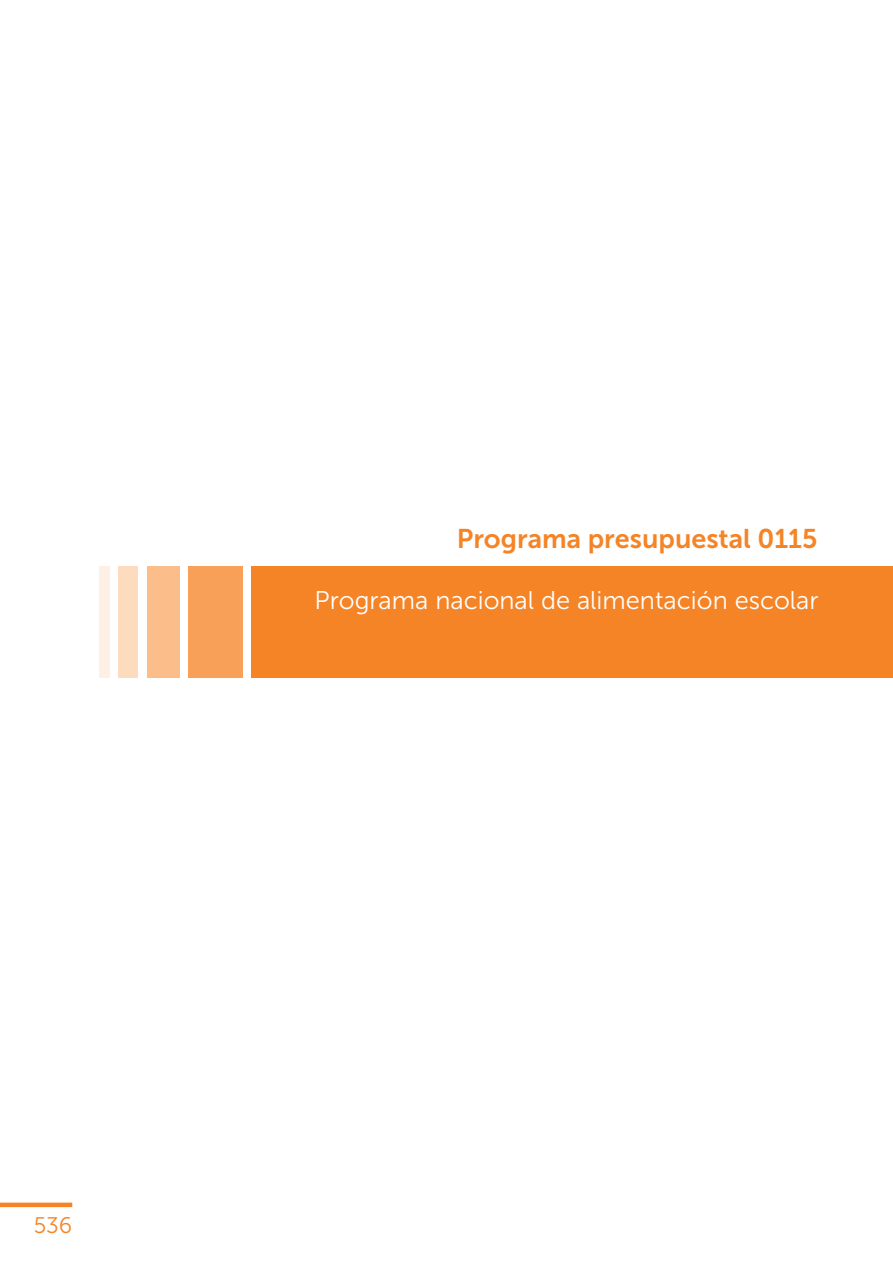
<style>
.page{position:relative;width:893px;height:1263px;background:#fff}
.page>*{position:absolute;margin:0;border:0;box-sizing:border-box;transform-origin:0 0}
.t1{font:27px "Museo Sans 700";color:#f58427}
.t2{font:25.5px "Museo Sans 300";color:#fff}
.t3{font:22.5px "Museo Sans 300";color:#f58427}
</style>
<div class="page">
<div style="left:0;top:1202px;width:72px;height:5px;background:#f58427"></div>
<div style="left:251px;top:567px;width:642px;height:111px;background:#f58427"></div>
<div style="left:188px;top:567px;width:55px;height:111px;background:#f89f58"></div>
<div style="left:147px;top:567px;width:32px;height:111px;background:#fbbd89"></div>
<div style="left:118px;top:567px;width:20px;height:111px;background:#fddbbf"></div>
<div style="left:99px;top:567px;width:11px;height:111px;background:#fef0e4"></div>
<p class="t3" style="left:34px;top:1213px;width:40px">536</p>
<p class="t1" style="left:457px;top:523px;width:362px">Programa presupuestal 0115</p>
<p class="t2" style="left:315px;top:586px;width:505px">Programa nacional de alimentación escolar</p>
</div>
